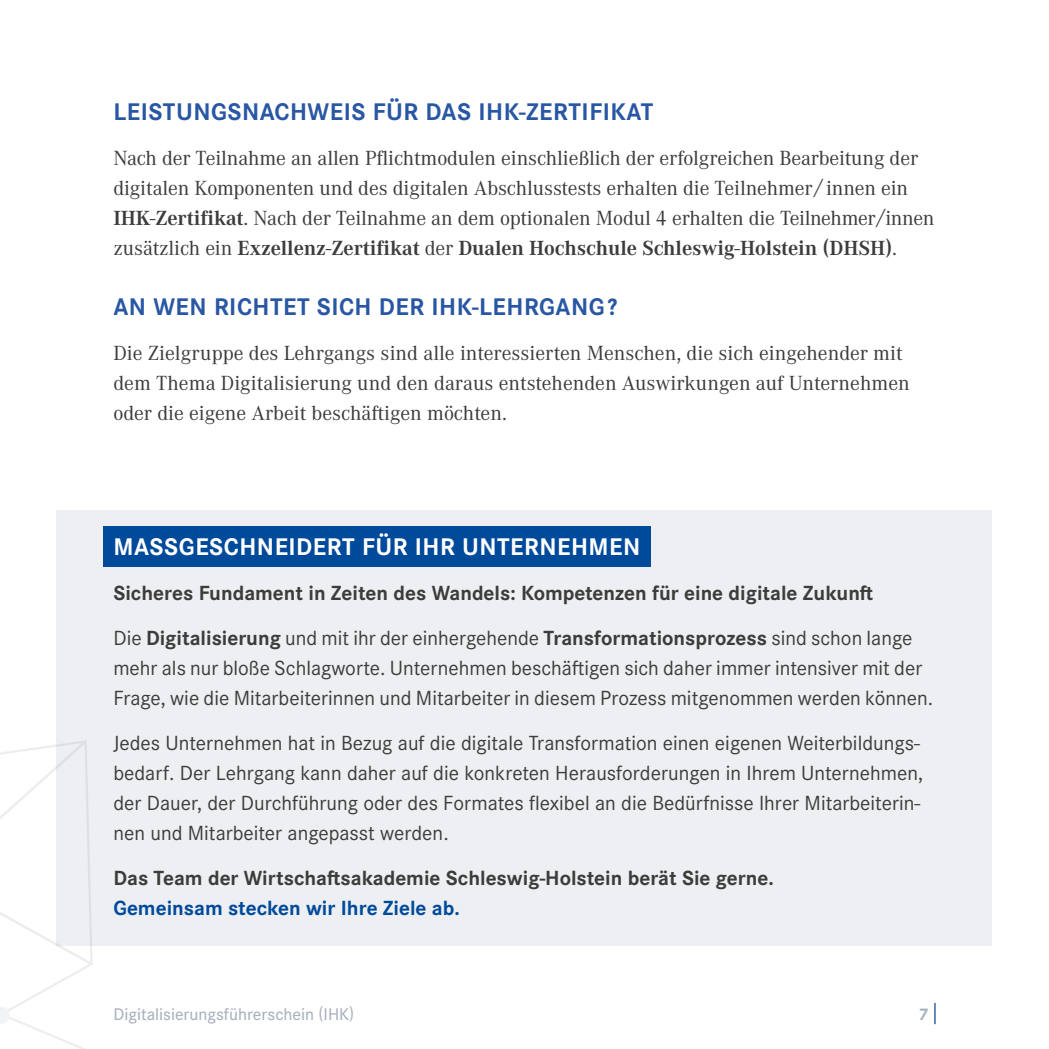
<style>
.page{position:relative;width:1049px;height:1049px;background:#fff}
.page>*{position:absolute;margin:0;border:0;box-sizing:border-box;transform-origin:0 0}
.t1{font:700 25px "Corporate S Pro";letter-spacing:.02em;color:#2957a4}
.t2{font:700 25px "Corporate S Pro";letter-spacing:.02em;color:#fff}
.t3{font:21.25px/30px "Corporate A Pro";letter-spacing:-.005em;color:#3c3c3b}
.t4{font:21.25px/30px "Corporate S Pro";color:#3c3c3b}
.t5{font:700 21.25px/45px "Corporate S Pro";color:#3c3c3b}
.t6{font:700 21.25px "Corporate S Pro";color:#004a9b}
.t7{font:500 17.5px "Corporate S Pro";color:#a8b1bd}
.t8{font:700 17.5px "Corporate S Pro";color:#a8b1bd}
.s1{font-weight:700}
.s2{font-weight:400}
</style>
<div class="page">
<div style="left:57px;top:510px;width:935px;height:435px;background:#edeff2"></div>
<div style="left:103px;top:526px;width:547px;height:41px;background:#004a9b"></div>
<svg style="left:0;top:740px;width:112px;height:309px"></svg>
<svg style="left:934px;top:1003px;width:1px;height:21px"></svg>
<p class="t1" style="left:113px;top:92px;width:541px">LEISTUNGSNACHWEIS FÜR DAS IHK-ZERTIFIKAT</p>
<p class="t3" style="left:113px;top:142px;width:822px">Nach der Teilnahme an allen Pflichtmodulen einschließlich der erfolgreichen Bearbeitung der digitalen Komponenten und des digitalen Abschlusstests erhalten die Teilnehmer / innen ein <span class="s1">IHK-Zertifikat</span>. Nach der Teilnahme an dem optionalen Modul 4 erhalten die Teilnehmer /innen zusätzlich ein <span class="s1">Exzellenz-Zertifikat</span> der <span class="s1">Dualen Hochschule Schleswig-Holstein (DHSH)</span>.</p>
<p class="t1" style="left:113px;top:287px;width:505px">AN WEN RICHTET SICH DER IHK-LEHRGANG ?</p>
<p class="t3" style="left:113px;top:337px;width:798px">Die Zielgruppe des Lehrgangs sind alle interessierten Menschen, die sich eingehender mit dem Thema Digitalisierung und den daraus entstehenden Auswirkungen auf Unternehmen oder die eigene Arbeit beschäftigen möchten.</p>
<p class="t2" style="left:113px;top:527px;width:528px">MASSGESCHNEIDERT FÜR IHR UNTERNEHMEN</p>
<p class="t5" style="left:113px;top:569px;width:800px">Sicheres Fundament in Zeiten des Wandels: Kompetenzen für eine digitale Zukunft<br><span class="s2">Die</span> Digitalisierung <span class="s2">und mit ihr der einhergehende</span> Transformationsprozess <span class="s2">sind schon lange</span></p>
<p class="t4" style="left:113px;top:651px;width:821px">mehr als nur bloße Schlagworte. Unternehmen beschäftigen sich daher immer intensiver mit der<br>Frage, wie die Mitarbeiterinnen und Mitarbeiter in diesem Prozess mitgenommen werden können.</p>
<p class="t4" style="left:113px;top:726px;width:811px">Jedes Unternehmen hat in Bezug auf die digitale Transformation einen eigenen Weiterbildungs&shy;bedarf. Der Lehrgang kann daher auf die konkreten Herausforderungen in Ihrem Unternehmen, der Dauer, der Durchführung oder des Formates flexibel an die Bedürfnisse Ihrer Mitarbeiterin&shy;nen und Mitarbeiter angepasst werden.</p>
<p class="t5" style="left:113px;top:854px;width:662px">Das Team der Wirtschaftsakademie Schleswig-Holstein berät Sie gerne.</p>
<p class="t6" style="left:113px;top:891px;width:348px">Gemeinsam stecken wir Ihre Ziele ab.</p>
<p class="t7" style="left:113px;top:1001px;width:242px">Digitalisierungsführerschein (IHK)</p>
<p class="t8" style="left:918px;top:1000px;width:11px">7</p>
</div>
